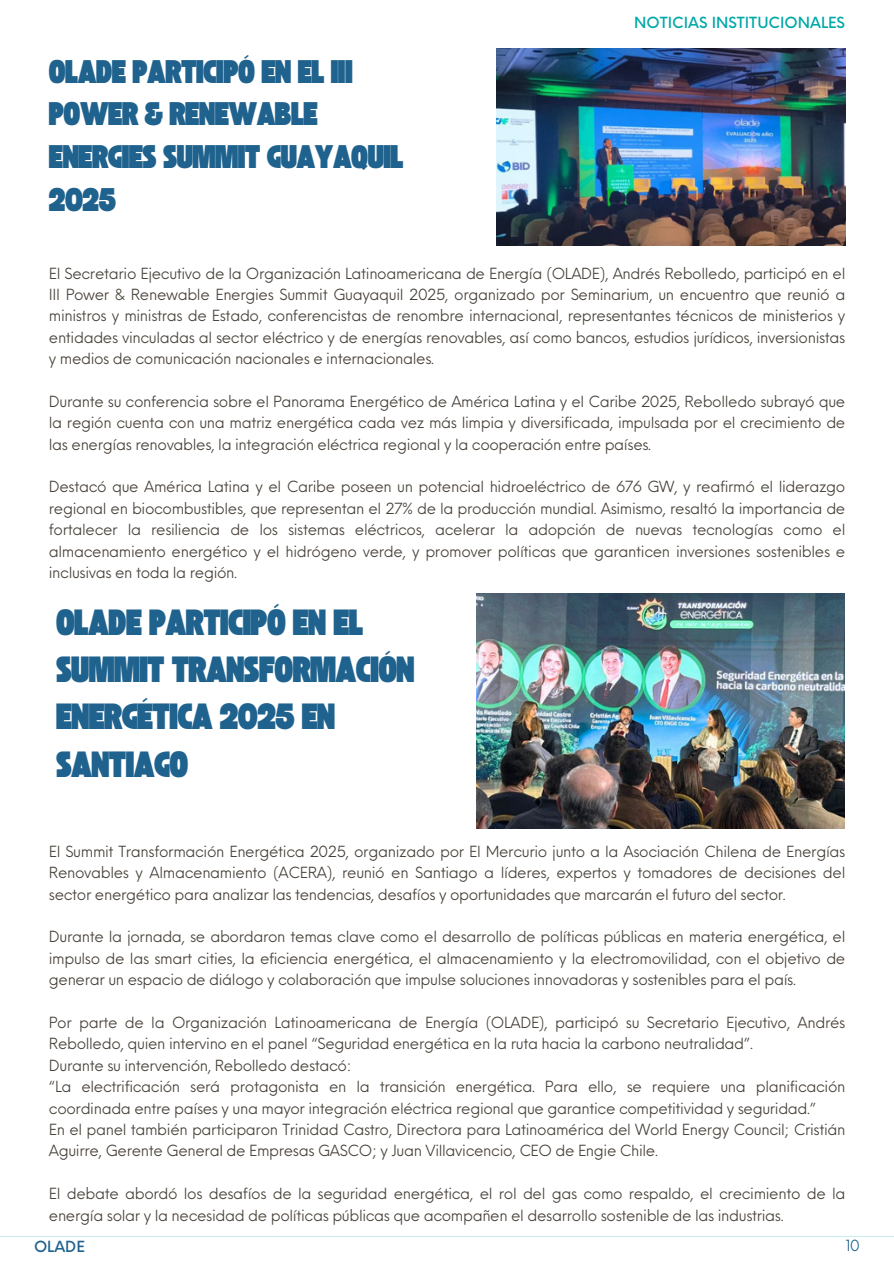
<style>
.page{position:relative;width:894px;height:1264px;background:#fff}
.page>*{position:absolute;margin:0;border:0;box-sizing:border-box;transform-origin:0 0}
.t1{font:25.5px/47.2px "TAN St Canard Display";letter-spacing:-.02em;color:#1f628e}
.t2{font:22.95px/42.8px "TAN St Canard Display";letter-spacing:-.02em;color:#1f628e}
.t3{font:15px/21.5px "Neue Einstellung";letter-spacing:-.025em;color:#474038;text-align:justify}
.t4{font:500 15px "Neue Einstellung";color:#00a8a8}
.t5{font:500 15px "Neue Einstellung";color:#1f628e}
.t6{font:15px "Neue Einstellung";color:#1f628e}
</style>
<div class="page">
<hr style="left:0;top:1235px;width:893px;height:1px;background:#00a8a8">
<img style="left:496px;top:49px;width:349px;height:197px">
<img style="left:476px;top:593px;width:368px;height:235px">
<h2 class="t2" style="left:49px;top:53px;width:356px">OLADE PARTICIPÓ EN EL III<br>POWER &amp; RENEWABLE<br>ENERGIES SUMMIT GUAYAQUIL<br>2025</h2>
<p class="t4" style="left:634px;top:9px;width:212px">NOTICIAS INSTITUCIONALES</p>
<p class="t3" style="left:49px;top:261px;width:797px">El Secretario Ejecutivo de la Organización Latinoamericana de Energía (OLADE), Andrés Rebolledo, participó en el III Power &amp; Renewable Energies Summit Guayaquil 2025, organizado por Seminarium, un encuentro que reunió a ministros y ministras de Estado, conferencistas de renombre internacional, representantes técnicos de ministerios y entidades vinculadas al sector eléctrico y de energías renovables, así como bancos, estudios jurídicos, inversionistas y medios de comunicación nacionales e internacionales.</p>
<p class="t3" style="left:49px;top:389px;width:797px">Durante su conferencia sobre el Panorama Energético de América Latina y el Caribe 2025, Rebolledo subrayó que la región cuenta con una matriz energética cada vez más limpia y diversificada, impulsada por el crecimiento de las energías renovables, la integración eléctrica regional y la cooperación entre países.</p>
<p class="t3" style="left:49px;top:475px;width:797px">Destacó que América Latina y el Caribe poseen un potencial hidroeléctrico de 676 GW, y reafirmó el liderazgo regional en biocombustibles, que representan el 27% de la producción mundial. Asimismo, resaltó la importancia de fortalecer la resiliencia de los sistemas eléctricos, acelerar la adopción de nuevas tecnologías como el almacenamiento energético y el hidrógeno verde, y promover políticas que garanticen inversiones sostenibles e inclusivas en toda la región.</p>
<h1 class="t1" style="left:56px;top:601px;width:360px">OLADE PARTICIPÓ EN EL<br>SUMMIT TRANSFORMACIÓN<br>ENERGÉTICA 2025 EN<br>SANTIAGO</h1>
<p class="t3" style="left:49px;top:839px;width:797px">El Summit Transformación Energética 2025, organizado por El Mercurio junto a la Asociación Chilena de Energías Renovables y Almacenamiento (ACERA), reunió en Santiago a líderes, expertos y tomadores de decisiones del sector energético para analizar las tendencias, desafíos y oportunidades que marcarán el futuro del sector.</p>
<p class="t3" style="left:49px;top:924px;width:797px">Durante la jornada, se abordaron temas clave como el desarrollo de políticas públicas en materia energética, el impulso de las smart cities, la eficiencia energética, el almacenamiento y la electromovilidad, con el objetivo de generar un espacio de diálogo y colaboración que impulse soluciones innovadoras y sostenibles para el país.</p>
<p class="t3" style="left:49px;top:1010px;width:797px;text-align:left">Por parte de la Organización Latinoamericana de Energía (OLADE), participó su Secretario Ejecutivo, Andrés Rebolledo, quien intervino en el panel “Seguridad energética en la ruta hacia la carbono neutralidad”.<br>Durante su intervención, Rebolledo destacó:<br>“La electrificación será protagonista en la transición energética. Para ello, se requiere una planificación coordinada entre países y una mayor integración eléctrica regional que garantice competitividad y seguridad.”<br>En el panel también participaron Trinidad Castro, Directora para Latinoamérica del World Energy Council; Cristián Aguirre, Gerente General de Empresas GASCO; y Juan Villavicencio, CEO de Engie Chile.</p>
<p class="t3" style="left:49px;top:1181px;width:797px">El debate abordó los desafíos de la seguridad energética, el rol del gas como respaldo, el crecimiento de la energía solar y la necesidad de políticas públicas que acompañen el desarrollo sostenible de las industrias.</p>
<p class="t5" style="left:34px;top:1232px;width:52px">OLADE</p>
<p class="t6" style="left:845px;top:1231px;width:15px">10</p>
</div>
